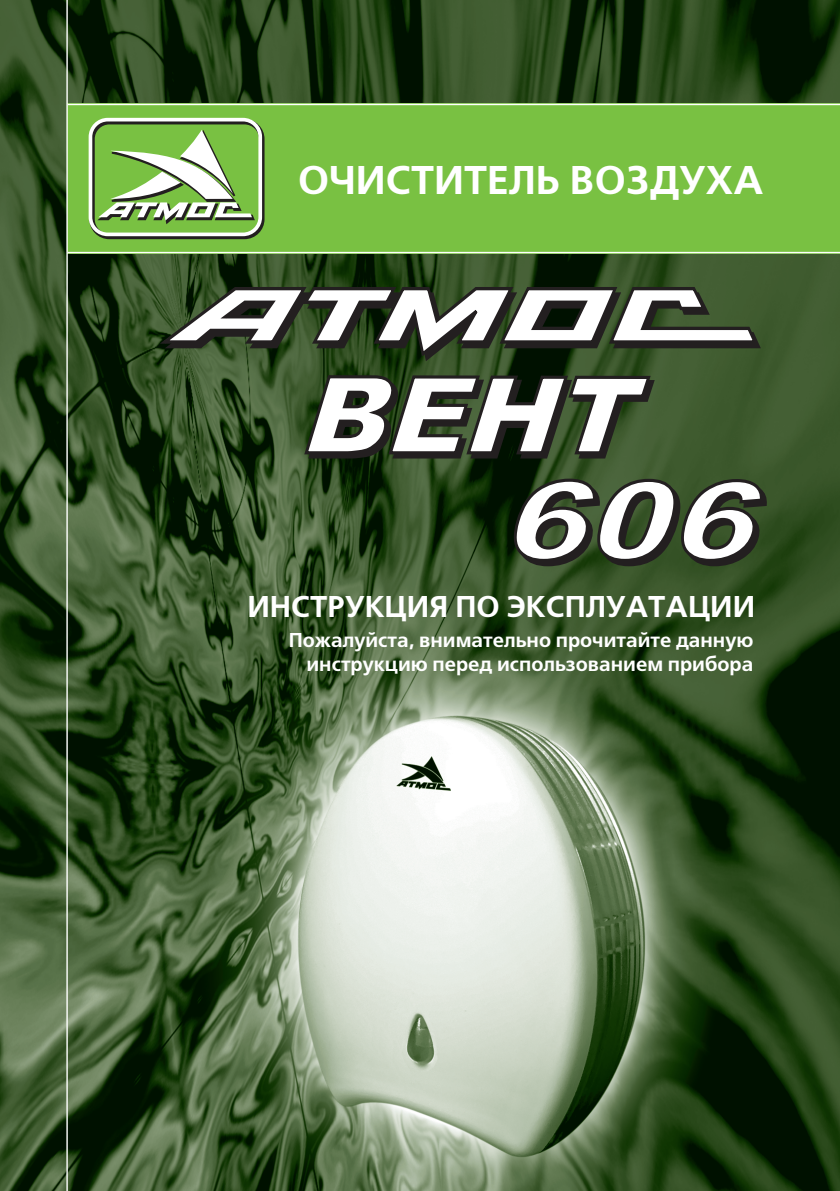
<style>
.page{position:relative;width:840px;height:1191px;background:#fff}
.page>*{position:absolute;margin:0;border:0;box-sizing:border-box;transform-origin:0 0}
.t1{font:700 40px "Free Set C";color:#fff}
.t2{font:700 30px "Free Set C";color:#fff}
.t3{font:700 20px "Free Set C";color:#fff}
</style>
<div class="page">
<img style="left:0;top:0;width:839px;height:1190px">
<div style="left:68px;top:103px;width:771px;height:150px;background:#79c142"></div>
<hr style="left:66px;top:0;width:2px;height:1191px;background:#fff">
<hr style="left:68px;top:252px;width:771px;height:1px;background:#fff">
<hr style="left:68px;top:104px;width:771px;height:1px;background:#fff">
<svg style="left:89px;top:118px;width:175px;height:121px"></svg>
<svg style="left:160px;top:285px;width:600px;height:76px"></svg>
<svg style="left:511px;top:477px;width:255px;height:91px"></svg>
<svg style="left:302px;top:373px;width:354px;height:87px"></svg>
<p class="t1" style="left:298px;top:157px;width:467px">ОЧИСТИТЕЛЬ ВОЗДУХА</p>
<p class="t2" style="left:247px;top:589px;width:509px">ИНСТРУКЦИЯ ПО ЭКСПЛУАТАЦИИ</p>
<p class="t3" style="left:288px;top:628px;width:466px">Пожалуйста, внимательно прочитайте данную</p>
<p class="t3" style="left:306px;top:652px;width:448px">инструкцию перед использованием прибора</p>
</div>
